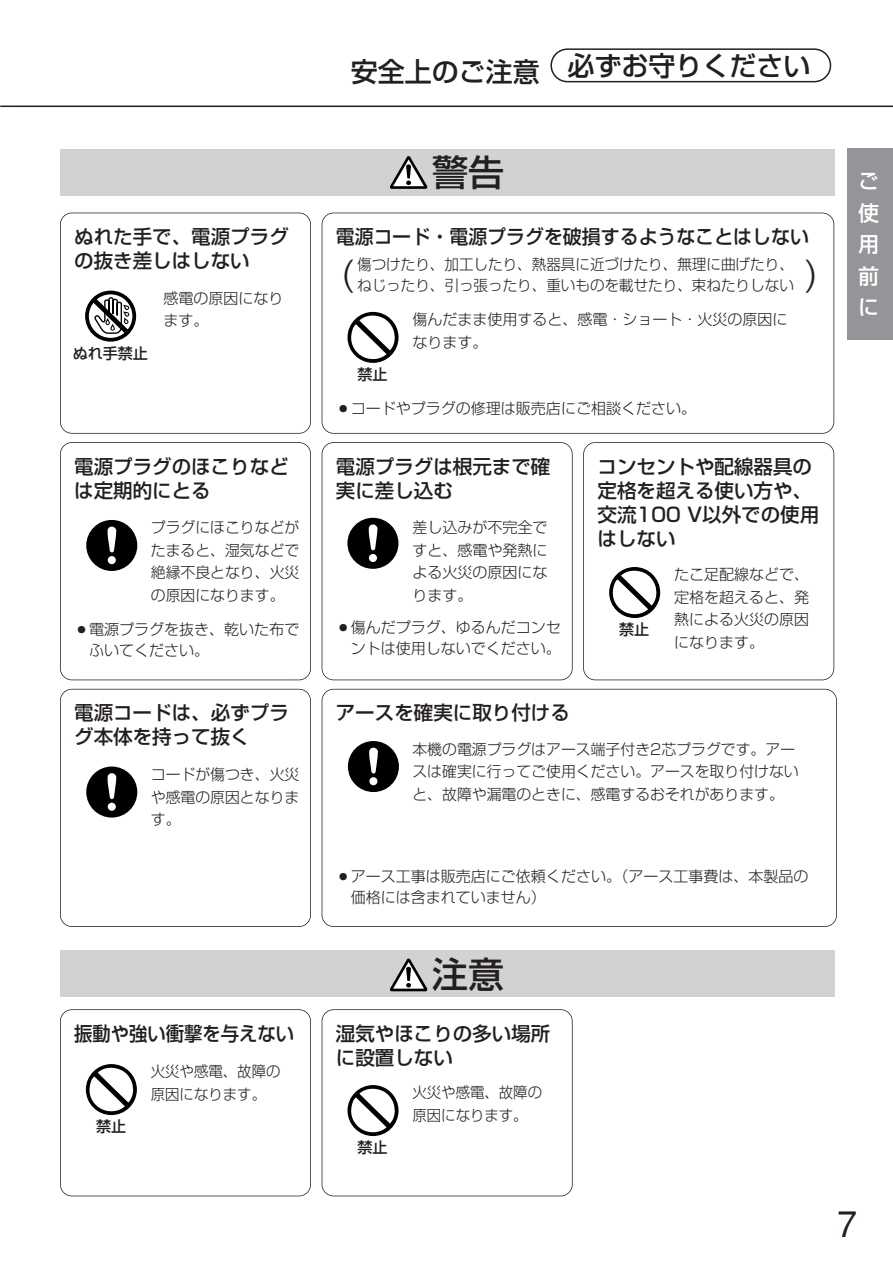
<style>
.page{position:relative;width:893px;height:1263px;background:#fff}
.page>*{position:absolute;margin:0;border:0;box-sizing:border-box;transform-origin:0 0}
.t1{font:500 36px "Shin Go";color:#231f20}
.t2{font:300 36px "Shin Go";color:#231f20}
.t3{font:36px "Helvetica";color:#231f20}
.t4{font:500 27px "Shin Go";color:#231f20}
.t5{font:500 21px/31.5px "Shin Go";color:#fff;text-align:justify}
.t6{font:500 19.5px/24px "Shin Go";color:#231f20}
.t7{font:500 19.5px "Shin Go";color:#231f20;scale:.94 1}
.t8{font:300 15px/22.5px "Shin Go";color:#231f20}
.t9{font:300 15px/22.5px "Shin Go";color:#231f20;scale:.96 1}
.t10{font:500 15px "Shin Go";color:#231f20}
</style>
<div class="page">
<hr style="left:0;top:106px;width:892px;height:1px;background:#231f20">
<div style="left:847px;top:149px;width:45px;height:191px;background:#939598"></div>
<svg style="left:550px;top:48px;width:281px;height:34px"></svg>
<div style="left:60px;top:442px;width:251px;height:238px;border:2px solid #231f20;border-radius:12px"></div>
<div style="left:86px;top:520px;width:51px;height:51px;background:#000;border-radius:50%"></div>
<div style="left:108px;top:556px;width:8px;height:8px;background:#fff;border-radius:50%"></div>
<svg style="left:107px;top:526px;width:9px;height:27px"></svg>
<div style="left:60px;top:689px;width:251px;height:238px;border:2px solid #231f20;border-radius:12px"></div>
<div style="left:86px;top:767px;width:51px;height:51px;background:#000;border-radius:50%"></div>
<div style="left:108px;top:803px;width:8px;height:8px;background:#fff;border-radius:50%"></div>
<svg style="left:107px;top:773px;width:9px;height:26px"></svg>
<div style="left:583px;top:442px;width:251px;height:238px;border:2px solid #231f20;border-radius:12px"></div>
<div style="left:609px;top:567px;width:51px;height:51px;background:#000;border-radius:50%"></div>
<svg style="left:611px;top:569px;width:46px;height:46px"></svg>
<div style="left:321px;top:442px;width:251px;height:238px;border:2px solid #231f20;border-radius:12px"></div>
<div style="left:347px;top:518px;width:51px;height:51px;background:#000;border-radius:50%"></div>
<div style="left:369px;top:554px;width:8px;height:8px;background:#fff;border-radius:50%"></div>
<svg style="left:368px;top:524px;width:9px;height:27px"></svg>
<div style="left:60px;top:149px;width:774px;height:47px;background:#d1d2d4"></div>
<svg style="left:390px;top:156px;width:37px;height:33px"></svg>
<div style="left:60px;top:950px;width:774px;height:47px;background:#d1d2d4"></div>
<svg style="left:390px;top:958px;width:37px;height:33px"></svg>
<div style="left:60px;top:1009px;width:251px;height:187px;border:2px solid #231f20;border-radius:12px"></div>
<svg style="left:86px;top:1064px;width:51px;height:51px"></svg>
<svg style="left:88px;top:1067px;width:46px;height:46px"></svg>
<div style="left:321px;top:1009px;width:251px;height:187px;border:2px solid #231f20;border-radius:12px"></div>
<svg style="left:347px;top:1085px;width:51px;height:51px"></svg>
<svg style="left:350px;top:1088px;width:46px;height:46px"></svg>
<div style="left:60px;top:213px;width:251px;height:221px;border:2px solid #231f20;border-radius:12px"></div>
<svg style="left:85px;top:291px;width:51px;height:51px"></svg>
<div style="left:321px;top:213px;width:513px;height:221px;border:2px solid #231f20;border-radius:12px"></div>
<svg style="left:347px;top:312px;width:51px;height:51px"></svg>
<svg style="left:350px;top:314px;width:46px;height:46px"></svg>
<div style="left:321px;top:689px;width:516px;height:238px;border:2px solid #231f20;border-radius:12px"></div>
<div style="left:348px;top:741px;width:51px;height:51px;background:#000;border-radius:50%"></div>
<div style="left:369px;top:777px;width:8px;height:8px;background:#fff;border-radius:50%"></div>
<svg style="left:369px;top:747px;width:9px;height:27px"></svg>
<h3 class="t6" style="left:74px;top:227px;width:216px">ぬれた手で、電源プラグの抜き差しはしない</h3>
<p class="t10" style="left:73px;top:347px;width:76px">ぬれ手禁止</p>
<p class="t8" style="left:163px;top:289px;width:121px">感電の原因になります。</p>
<h3 class="t6" style="left:74px;top:456px;width:216px">電源プラグのほこりなどは定期的にとる</h3>
<p class="t8" style="left:151px;top:519px;width:150px;text-align:justify">プラグにほこりなどがたまると、湿気などで絶縁不良となり、火災の原因になります。</p>
<p class="t8" style="left:89px;top:621px;width:211px;line-height:21px;text-indent:-15px">○電源プラグを抜き、乾いた布でふいてください。</p>
<h3 class="t6" style="left:74px;top:703px;width:216px">電源コードは、必ずプラグ本体を持って抜く</h3>
<p class="t8" style="left:151px;top:765px;width:150px;text-align:justify">コードが傷つき、火災や感電の原因となります。</p>
<h3 class="t7" style="left:74px;top:1026px;width:235px">振動や強い衝撃を与えない</h3>
<p class="t10" style="left:96px;top:1121px;width:31px">禁止</p>
<p class="t9" style="left:151px;top:1062px;width:137px">火災や感電、故障の原因になります。</p>
<h2 class="t4" style="left:351px;top:56px;width:461px">安全上のご注意 必ずお守りください</h2>
<h1 class="t1" style="left:432px;top:159px;width:73px">警告</h1>
<h3 class="t6" style="left:336px;top:227px;width:474px">電源コード・電源プラグを破損するようなことはしない</h3>
<p class="t8" style="left:357px;top:255px;width:438px">傷つけたり、加工したり、熱器具に近づけたり、無理に曲げたり、</p>
<h1 class="t2" style="left:341px;top:261px;width:15px">(</h1>
<h1 class="t2" style="left:804px;top:261px;width:15px">)</h1>
<p class="t8" style="left:357px;top:276px;width:438px">ねじったり、引っ張ったり、重いものを載せたり、束ねたりしない</p>
<p class="t10" style="left:357px;top:368px;width:31px">禁止</p>
<p class="t8" style="left:412px;top:310px;width:376px">傷んだまま使用すると、感電・ショート・火災の原因になります。</p>
<p class="t8" style="left:336px;top:400px;width:361px">○コードやプラグの修理は販売店にご相談ください。</p>
<h3 class="t6" style="left:336px;top:456px;width:216px">電源プラグは根元まで確実に差し込む</h3>
<p class="t8" style="left:412px;top:519px;width:136px;text-align:justify">差し込みが不完全ですと、感電や発熱による火災の原因になります。</p>
<p class="t8" style="left:336px;top:619px;width:226px;line-height:21px;text-align:right">○傷んだプラグ、ゆるんだコンセントは使用しないでください。</p>
<h3 class="t6" style="left:597px;top:457px;width:223px">コンセントや配線器具の定格を超える使い方や、交流100 V以外での使用はしない</h3>
<p class="t10" style="left:619px;top:624px;width:31px">禁止</p>
<p class="t8" style="left:674px;top:565px;width:136px;text-align:justify">たこ足配線などで、定格を超えると、発熱による火災の原因になります。</p>
<h3 class="t6" style="left:336px;top:703px;width:235px">アースを確実に取り付ける</h3>
<p class="t8" style="left:412px;top:740px;width:388px">本機の電源プラグはアース端子付き2芯プラグです。アースは確実に行ってご使用ください。アースを取り付けないと、故障や漏電のときに、感電するおそれがあります。</p>
<h3 class="t5" style="left:858px;top:168px;width:22px">ご使用前に</h3>
<p class="t8" style="left:351px;top:868px;width:459px;line-height:21px;text-indent:-15px">○アース工事は販売店にご依頼ください。（アース工事費は、本製品の価格には含まれていません）</p>
<h1 class="t1" style="left:432px;top:961px;width:73px">注意</h1>
<h3 class="t6" style="left:336px;top:1024px;width:216px">湿気やほこりの多い場所に設置しない</h3>
<p class="t10" style="left:357px;top:1142px;width:31px">禁止</p>
<p class="t9" style="left:412px;top:1083px;width:136px">火災や感電、故障の原因になります。</p>
<h1 class="t3" style="left:837px;top:1211px;width:22px">7</h1>
</div>
